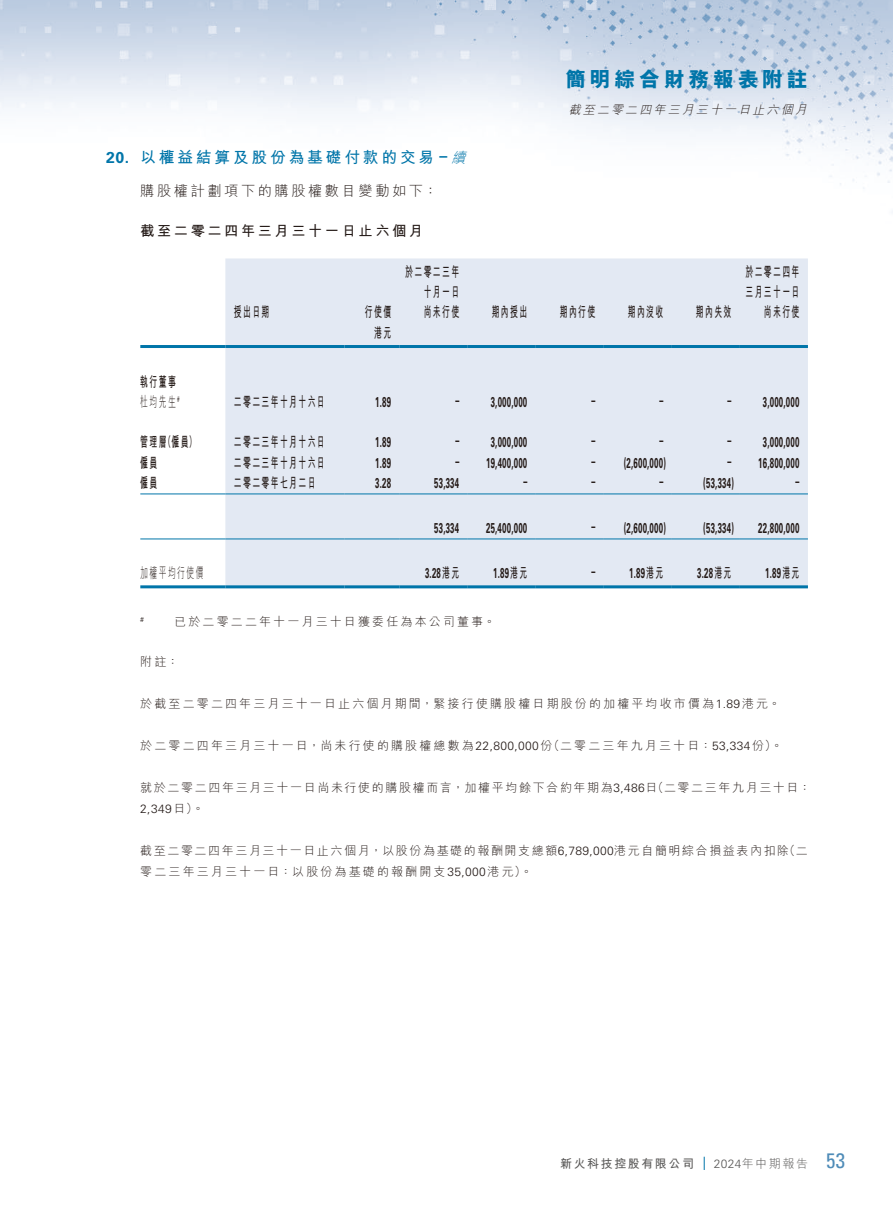
<style>
.page{position:relative;width:893px;height:1212px;background:#fff}
.page>*{position:absolute;margin:0;border:0;box-sizing:border-box;transform-origin:0 0}
.t1{font:800 21px "M Hei HK";letter-spacing:.17em;color:#0075a9}
.t2{font:700 15.75px "M Hei HK";letter-spacing:.18em;color:#0075a9}
.t3{font:700 14.25px "Univers LT Std";letter-spacing:.03em;color:#231916;scale:.55 1}
.t4{font:700 14.25px/20.2px "M Hei HK";letter-spacing:.18em;color:#231916;text-align:justify;scale:.55 1}
.t5{font:300 14.25px "M Hei HK";letter-spacing:.18em;color:#231916}
.t6{font:700 14.25px "M Hei HK";letter-spacing:.18em;color:#231916}
.t7{font:300 14.25px "M Hei HK";letter-spacing:.18em;color:#231916;scale:.55 1}
.t8{font:300 12px "M Hei HK";letter-spacing:.18em;color:#231916}
.t9{font:300 12px/21px "M Hei HK";letter-spacing:.13em;color:#231916}
.t10{font:300 12px "M Hei HK";letter-spacing:.135em;color:#231916}
.t11{font:italic 300 12px "M Hei HK";color:#231916}
.t12{font:300 12px "M Hei HK";letter-spacing:.13em;color:#595857}
.t13{font:700 12px "M Hei HK";letter-spacing:.13em;color:#595857}
.t14{font:300 12px "Univers LT Std";color:#231916}
.t15{font:300 7.05px "Univers LT Std";color:#231916}
.s1{font-family:"Univers LT Std"}
.s2{font-weight:300;font-style:italic;font-size:14.25px}
.s3{font-weight:300}
.s4{font-family:"M Hei HK"}
.s5{font-family:"Univers LT Std";font-weight:400;font-stretch:condensed;font-size:21px;color:#4f8cb8}
</style>
<div class="page">
<img style="left:0;top:0;width:893px;height:1170px">
<svg style="left:704px;top:1157px;width:1px;height:13px"></svg>
<div style="left:225px;top:258px;width:583px;height:327px;background:#e3e9f3"></div>
<hr style="left:140px;top:345px;width:85px;height:3px;background:#0075a9">
<hr style="left:225px;top:345px;width:119px;height:3px;background:#0075a9">
<hr style="left:344px;top:345px;width:56px;height:3px;background:#0075a9">
<hr style="left:400px;top:345px;width:68px;height:3px;background:#0075a9">
<hr style="left:468px;top:345px;width:68px;height:3px;background:#0075a9">
<hr style="left:536px;top:345px;width:68px;height:3px;background:#0075a9">
<hr style="left:604px;top:345px;width:68px;height:3px;background:#0075a9">
<hr style="left:672px;top:345px;width:68px;height:3px;background:#0075a9">
<hr style="left:740px;top:345px;width:68px;height:3px;background:#0075a9">
<hr style="left:140px;top:493px;width:85px;height:1px;background:#0075a9">
<hr style="left:225px;top:493px;width:119px;height:1px;background:#0075a9">
<hr style="left:344px;top:493px;width:56px;height:1px;background:#0075a9">
<hr style="left:400px;top:493px;width:68px;height:1px;background:#0075a9">
<hr style="left:468px;top:493px;width:68px;height:1px;background:#0075a9">
<hr style="left:536px;top:493px;width:68px;height:1px;background:#0075a9">
<hr style="left:604px;top:493px;width:68px;height:1px;background:#0075a9">
<hr style="left:672px;top:493px;width:68px;height:1px;background:#0075a9">
<hr style="left:740px;top:493px;width:68px;height:1px;background:#0075a9">
<hr style="left:140px;top:538px;width:85px;height:1px;background:#0075a9">
<hr style="left:225px;top:538px;width:119px;height:1px;background:#0075a9">
<hr style="left:344px;top:538px;width:56px;height:1px;background:#0075a9">
<hr style="left:400px;top:538px;width:68px;height:1px;background:#0075a9">
<hr style="left:468px;top:538px;width:68px;height:1px;background:#0075a9">
<hr style="left:536px;top:538px;width:68px;height:1px;background:#0075a9">
<hr style="left:604px;top:538px;width:68px;height:1px;background:#0075a9">
<hr style="left:672px;top:538px;width:68px;height:1px;background:#0075a9">
<hr style="left:740px;top:538px;width:68px;height:1px;background:#0075a9">
<hr style="left:140px;top:585px;width:85px;height:3px;background:#0075a9">
<hr style="left:225px;top:585px;width:119px;height:3px;background:#0075a9">
<hr style="left:344px;top:585px;width:56px;height:3px;background:#0075a9">
<hr style="left:400px;top:585px;width:68px;height:3px;background:#0075a9">
<hr style="left:468px;top:585px;width:68px;height:3px;background:#0075a9">
<hr style="left:536px;top:585px;width:68px;height:3px;background:#0075a9">
<hr style="left:604px;top:585px;width:68px;height:3px;background:#0075a9">
<hr style="left:672px;top:585px;width:68px;height:3px;background:#0075a9">
<hr style="left:740px;top:585px;width:68px;height:3px;background:#0075a9">
<h1 class="t1" style="left:565px;top:69px;width:244px">簡明綜合財務報表附註</h1>
<p class="t2" style="left:106px;top:146px;width:364px"><span class="s1">20.</span> 以權益結算及股份為基礎付款的交易 <sup>–</sup><span class="s2">續</span></p>
<p class="t5" style="left:140px;top:183px;width:299px">購股權計劃項下的購股權數目變動如下：</p>
<p class="t6" style="left:140px;top:221px;width:284px">截至二零二四年三月三十一日止六個月</p>
<p class="t4" style="left:234px;top:301px;width:66px">授出日期</p>
<p class="t4" style="left:365px;top:301px;width:49px">行使價</p>
<p class="t4" style="left:374px;top:321px;width:33px">港元</p>
<p class="t4" style="left:424px;top:260px;width:66px;text-indent:-18px">於二零二三年十月一日尚未行使</p>
<p class="t11" style="left:569px;top:103px;width:242px">截至二零二四年三月三十一日止六個月</p>
<p class="t4" style="left:492px;top:301px;width:66px">期內授出</p>
<p class="t4" style="left:560px;top:301px;width:66px">期內行使</p>
<p class="t4" style="left:628px;top:301px;width:66px">期內沒收</p>
<p class="t4" style="left:696px;top:301px;width:66px">期內失效</p>
<p class="t4" style="left:745px;top:260px;width:100px;text-align:right">於二零二四年三月三十一日尚未行使</p>
<p class="t4" style="left:140px;top:370px;width:73px">執行董事<span class="s3">杜均先生</span><sup>#</sup></p>
<p class="t4" style="left:234px;top:390px;width:167px">二零二三年十月十六日</p>
<p class="t3" style="left:375px;top:394px;width:30px">1.89</p>
<p class="t3" style="left:455px;top:394px;width:132px">– 3,000,000</p>
<p class="t3" style="left:591px;top:391px;width:9px">–</p>
<p class="t3" style="left:659px;top:391px;width:9px">–</p>
<p class="t3" style="left:727px;top:394px;width:132px">– 3,000,000</p>
<p class="t4" style="left:140px;top:431px;width:104px">管理層（僱員）</p>
<p class="t4" style="left:234px;top:431px;width:167px">二零二三年十月十六日</p>
<p class="t3" style="left:375px;top:434px;width:30px">1.89</p>
<p class="t3" style="left:455px;top:434px;width:132px">– 3,000,000</p>
<p class="t3" style="left:591px;top:432px;width:9px">–</p>
<p class="t3" style="left:659px;top:432px;width:9px">–</p>
<p class="t3" style="left:727px;top:434px;width:132px">– 3,000,000</p>
<p class="t4" style="left:140px;top:451px;width:33px">僱員</p>
<p class="t4" style="left:234px;top:451px;width:167px">二零二三年十月十六日</p>
<p class="t3" style="left:375px;top:454px;width:30px">1.89</p>
<p class="t3" style="left:455px;top:454px;width:132px">– 19,400,000</p>
<p class="t3" style="left:591px;top:454px;width:137px">– (2,600,000)</p>
<p class="t3" style="left:727px;top:454px;width:132px">– 16,800,000</p>
<p class="t4" style="left:140px;top:471px;width:33px">僱員</p>
<p class="t4" style="left:234px;top:471px;width:150px">二零二零年七月二日</p>
<p class="t3" style="left:375px;top:475px;width:30px">3.28</p>
<p class="t3" style="left:434px;top:475px;width:47px">53,334</p>
<p class="t3" style="left:523px;top:472px;width:9px">–</p>
<p class="t3" style="left:591px;top:472px;width:9px">–</p>
<p class="t3" style="left:659px;top:472px;width:9px">–</p>
<p class="t3" style="left:703px;top:475px;width:57px">(53,334)</p>
<p class="t3" style="left:795px;top:472px;width:9px">–</p>
<p class="t3" style="left:434px;top:520px;width:47px">53,334</p>
<p class="t3" style="left:486px;top:520px;width:76px">25,400,000</p>
<p class="t3" style="left:591px;top:520px;width:137px">– (2,600,000)</p>
<p class="t3" style="left:703px;top:520px;width:57px">(53,334)</p>
<p class="t3" style="left:758px;top:520px;width:76px">22,800,000</p>
<p class="t7" style="left:140px;top:565px;width:116px">加權平均行使價</p>
<p class="t3" style="left:425px;top:565px;width:64px">3.28<span class="s4">港元</span></p>
<p class="t3" style="left:493px;top:565px;width:64px">1.89<span class="s4">港元</span></p>
<p class="t3" style="left:591px;top:565px;width:132px">– 1.89<span class="s4">港元</span></p>
<p class="t3" style="left:697px;top:565px;width:64px">3.28<span class="s4">港元</span></p>
<p class="t3" style="left:765px;top:565px;width:64px">1.89<span class="s4">港元</span></p>
<p class="t15" style="left:140px;top:615px;width:5px">#</p>
<p class="t8" style="left:174px;top:615px;width:323px">已於二零二二年十一月三十日獲委任為本公司董事。</p>
<p class="t8" style="left:140px;top:656px;width:40px">附註：</p>
<p class="t8" style="left:140px;top:698px;width:642px">於截至二零二四年三月三十一日止六個月期間，緊接行使購股權日期股份的加權平均收市價為<span class="s1">1.89</span>港元。</p>
<p class="t8" style="left:140px;top:740px;width:644px">於二零二四年三月三十一日，尚未行使的購股權總數為<span class="s1">22,800,000</span>份（二零二三年九月三十日：<span class="s1">53,334</span>份）。</p>
<p class="t10" style="left:140px;top:782px;width:672px">就於二零二四年三月三十一日尚未行使的購股權而言，加權平均餘下合約年期為<span class="s1">3,486</span>日（二零二三年九月三十日：</p>
<p class="t14" style="left:140px;top:802px;width:65px">2,349<span class="s4">日）。</span></p>
<p class="t9" style="left:140px;top:840px;width:669px">截至二零二四年三月三十一日止六個月，以股份為基礎的報酬開支總額<span class="s1">6,789,000</span>港元自簡明綜合損益表內扣除（二零二三年三月三十一日：以股份為基礎的報酬開支<span class="s1">35,000</span>港元）。</p>
<p class="t13" style="left:560px;top:1154px;width:135px">新火科技控股有限公司</p>
<p class="t12" style="left:714px;top:1157px;width:133px"><span class="s1">2024</span>年中期報告 <span class="s5">53</span></p>
</div>
